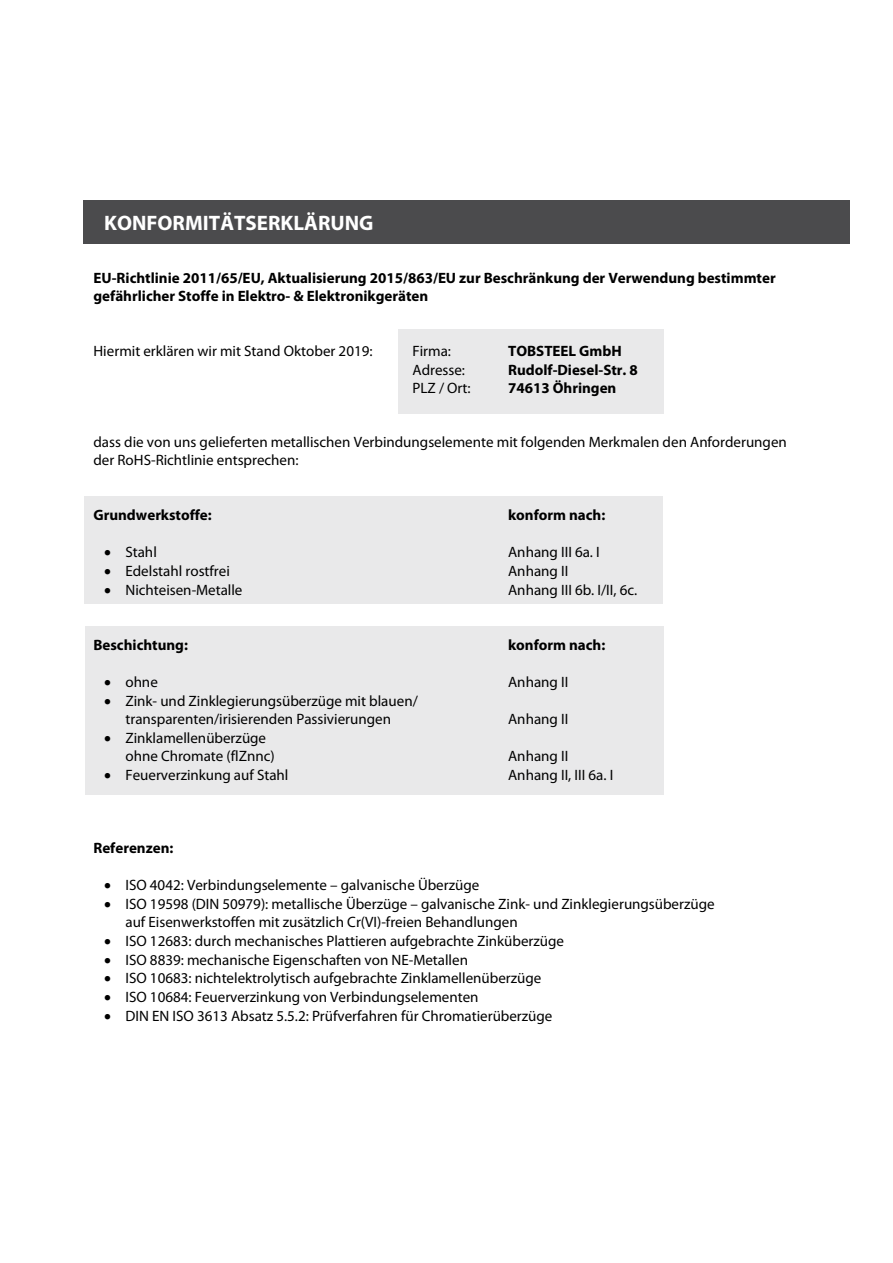
<style>
.page{position:relative;width:893px;height:1263px;background:#fff}
.page>*{position:absolute;margin:0;border:0;box-sizing:border-box;transform-origin:0 0}
.t1{font:700 21px "Myriad Pro";color:#fff}
.t2{font:15px/18.1px "Myriad Pro";color:#000}
.t3{font:700 15px/18.6px "Myriad Pro";color:#000}
</style>
<div class="page">
<div style="left:84px;top:200px;width:766px;height:44px;background:#4b4b4d"></div>
<div style="left:398px;top:329px;width:265px;height:85px;background:#e9e9ea"></div>
<div style="left:85px;top:497px;width:578px;height:107px;background:#e9e9ea"></div>
<div style="left:85px;top:626px;width:579px;height:169px;background:#e9e9ea"></div>
<h1 class="t1" style="left:104px;top:209px;width:271px">KONFORMITÄTSERKLÄRUNG</h1>
<p class="t3" style="left:94px;top:268px;width:684px">EU-Richtlinie 2011/65/EU, Aktualisierung 2015/863/EU zur Beschränkung der Verwendung bestimmter gefährlicher Stoffe in Elektro- &amp; Elektronikgeräten</p>
<p class="t2" style="left:94px;top:342px;width:280px">Hiermit erklären wir mit Stand Oktober 2019:</p>
<p class="t2" style="left:412px;top:342px;width:40px">Firma:</p>
<p class="t3" style="left:508px;top:341px;width:115px">TOBSTEEL GmbH</p>
<p class="t2" style="left:412px;top:360px;width:54px">Adresse:</p>
<p class="t3" style="left:508px;top:360px;width:131px">Rudolf-Diesel-Str. 8</p>
<p class="t2" style="left:412px;top:379px;width:60px">PLZ / Ort:</p>
<p class="t3" style="left:508px;top:378px;width:110px">74613 Öhringen</p>
<p class="t2" style="left:94px;top:433px;width:695px">dass die von uns gelieferten metallischen Verbindungselemente mit folgenden Merkmalen den Anforderungen der RoHS-Richtlinie entsprechen:</p>
<p class="t3" style="left:93px;top:505px;width:120px">Grundwerkstoffe:</p>
<p class="t3" style="left:508px;top:505px;width:99px">konform nach:</p>
<p class="t2" style="left:104px;top:543px;width:54px">• Stahl</p>
<p class="t2" style="left:508px;top:543px;width:93px">Anhang III 6a. I</p>
<p class="t2" style="left:104px;top:562px;width:127px">• Edelstahl rostfrei</p>
<p class="t2" style="left:508px;top:562px;width:62px">Anhang II</p>
<p class="t2" style="left:104px;top:581px;width:140px">• Nichteisen-Metalle</p>
<p class="t2" style="left:508px;top:581px;width:131px">Anhang III 6b. I/II, 6c.</p>
<p class="t3" style="left:93px;top:635px;width:96px">Beschichtung:</p>
<p class="t3" style="left:508px;top:635px;width:99px">konform nach:</p>
<p class="t2" style="left:104px;top:673px;width:55px">• ohne</p>
<p class="t2" style="left:508px;top:673px;width:62px">Anhang II</p>
<p class="t2" style="left:104px;top:692px;width:315px;text-align:center">• Zink- und Zinklegierungsüberzüge mit blauen/ transparenten/irisierenden Passivierungen</p>
<p class="t2" style="left:508px;top:710px;width:62px">Anhang II</p>
<p class="t2" style="left:125px;top:729px;width:151px;text-indent:-21px">• Zinklamellenüberzüge ohne Chromate (flZnnc)</p>
<p class="t2" style="left:508px;top:747px;width:62px">Anhang II</p>
<p class="t2" style="left:104px;top:765px;width:186px">• Feuerverzinkung auf Stahl</p>
<p class="t2" style="left:508px;top:765px;width:107px">Anhang II, III 6a. I</p>
<p class="t3" style="left:93px;top:838px;width:81px">Referenzen:</p>
<p class="t2" style="left:104px;top:876px;width:377px">• ISO 4042: Verbindungselemente – galvanische Überzüge</p>
<p class="t2" style="left:125px;top:894px;width:591px;text-indent:-21px">• ISO 19598 (DIN 50979): metallische Überzüge – galvanische Zink- und Zinklegierungsüberzüge auf Eisenwerkstoffen mit zusätzlich Cr(VI)-freien Behandlungen</p>
<p class="t2" style="left:104px;top:931px;width:461px">• ISO 12683: durch mechanisches Plattieren aufgebrachte Zinküberzüge</p>
<p class="t2" style="left:104px;top:950px;width:365px">• ISO 8839: mechanische Eigenschaften von NE-Metallen</p>
<p class="t2" style="left:104px;top:969px;width:439px">• ISO 10683: nichtelektrolytisch aufgebrachte Zinklamellenüberzüge</p>
<p class="t2" style="left:104px;top:988px;width:376px">• ISO 10684: Feuerverzinkung von Verbindungselementen</p>
<p class="t2" style="left:104px;top:1007px;width:450px">• DIN EN ISO 3613 Absatz 5.5.2: Prüfverfahren für Chromatierüberzüge</p>
</div>
